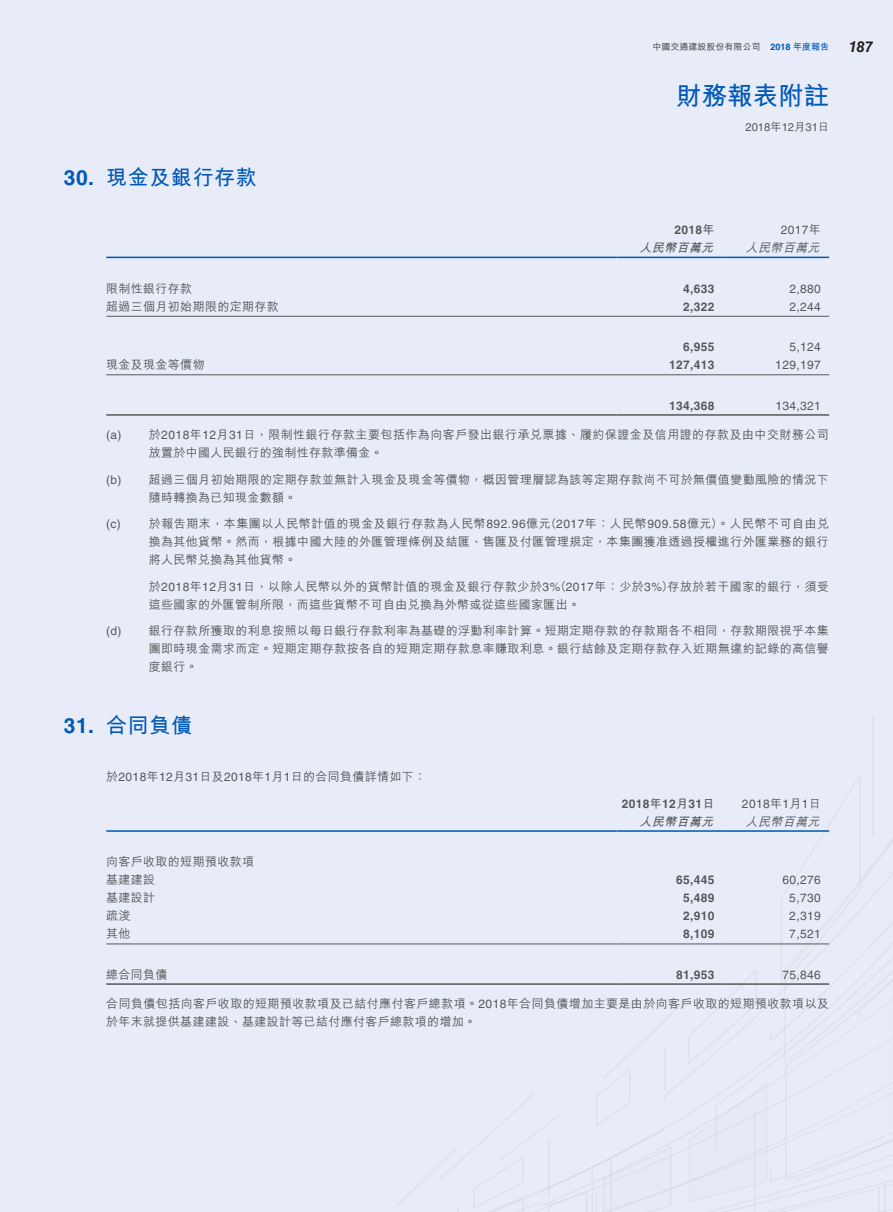
<style>
.page{position:relative;width:893px;height:1212px;background:#e8ecf8}
.page>*{position:absolute;margin:0;border:0;box-sizing:border-box;transform-origin:0 0}
.t1{font:700 25.5px "M Hei HK";color:#0058b8}
.t2{font:700 21px "M Hei HK";letter-spacing:.03em;color:#0058b8}
.t3{font:italic 700 15px "Helvetica LT Std";color:#231f20}
.t4{font:500 12px/18px "M Hei HK";letter-spacing:.03em;color:#57585a}
.t5{font:700 12px "Helvetica LT Std";letter-spacing:.03em;color:#57585a}
.t6{font:12px "Helvetica LT Std";letter-spacing:.03em;color:#57585a}
.t7{font:italic 700 12px "M Hei HK";color:#57585a}
.t8{font:italic 500 12px "M Hei HK";color:#57585a}
.t9{font:11.25px "Helvetica LT Std";color:#57585a}
.t10{font:700 9px "M Hei HK";color:#57585a}
.s1{font-family:"Helvetica LT Std";color:#0058b8}
.s2{color:#0058b8}
.s3{font-family:"Helvetica LT Std"}
.s4{font-family:"M Hei HK";font-weight:500}
.s5{font-family:"M Hei HK"}
.s6{font-family:"Helvetica LT Std";font-weight:400}
</style>
<div class="page">
<svg style="left:373px;top:716px;width:520px;height:496px"></svg>
<hr style="left:106px;top:257px;width:511px;height:1px;background:#0058b8">
<hr style="left:617px;top:257px;width:106px;height:1px;background:#0058b8">
<hr style="left:723px;top:257px;width:106px;height:1px;background:#0058b8">
<hr style="left:106px;top:316px;width:511px;height:1px;background:#57585a">
<hr style="left:617px;top:316px;width:106px;height:1px;background:#57585a">
<hr style="left:723px;top:316px;width:106px;height:1px;background:#57585a">
<hr style="left:106px;top:374px;width:511px;height:1px;background:#57585a">
<hr style="left:617px;top:374px;width:106px;height:1px;background:#57585a">
<hr style="left:723px;top:374px;width:106px;height:1px;background:#57585a">
<hr style="left:106px;top:414px;width:511px;height:2px;background:#57585a">
<hr style="left:617px;top:414px;width:106px;height:2px;background:#57585a">
<hr style="left:723px;top:414px;width:106px;height:2px;background:#57585a">
<hr style="left:106px;top:830px;width:511px;height:2px;background:#0058b8">
<hr style="left:617px;top:830px;width:106px;height:2px;background:#0058b8">
<hr style="left:723px;top:830px;width:106px;height:2px;background:#0058b8">
<hr style="left:106px;top:943px;width:511px;height:1px;background:#57585a">
<hr style="left:617px;top:943px;width:106px;height:1px;background:#57585a">
<hr style="left:723px;top:943px;width:106px;height:1px;background:#57585a">
<hr style="left:106px;top:983px;width:511px;height:2px;background:#57585a">
<hr style="left:617px;top:983px;width:106px;height:2px;background:#57585a">
<hr style="left:723px;top:983px;width:106px;height:2px;background:#57585a">
<p class="t10" style="left:652px;top:40px;width:178px">中國交通建設股份有限公司 <span class="s1">2018</span> <span class="s2">年度報告</span></p>
<p class="t3" style="left:849px;top:37px;width:26px">187</p>
<h1 class="t1" style="left:676px;top:77px;width:154px">財務報表附註</h1>
<h2 class="t2" style="left:64px;top:162px;width:195px"><span class="s3">30.</span> 現金及銀行存款</h2>
<p class="t9" style="left:745px;top:121px;width:85px">2018<span class="s4">年</span>12<span class="s4">月</span>31<span class="s4">日</span></p>
<p class="t5" style="left:674px;top:223px;width:42px">2018<span class="s5">年</span></p>
<p class="t6" style="left:781px;top:223px;width:42px">2017<span class="s4">年</span></p>
<p class="t7" style="left:639px;top:239px;width:79px">人民幣百萬元</p>
<p class="t8" style="left:746px;top:239px;width:79px">人民幣百萬元</p>
<p class="t4" style="left:106px;top:278px;width:88px">限制性銀行存款</p>
<p class="t5" style="left:683px;top:281px;width:33px">4,633</p>
<p class="t6" style="left:789px;top:281px;width:33px">2,880</p>
<p class="t4" style="left:106px;top:296px;width:174px">超過三個月初始期限的定期存款</p>
<p class="t5" style="left:683px;top:299px;width:33px">2,322</p>
<p class="t6" style="left:789px;top:299px;width:33px">2,244</p>
<p class="t5" style="left:683px;top:340px;width:33px">6,955</p>
<p class="t6" style="left:789px;top:340px;width:33px">5,124</p>
<p class="t4" style="left:106px;top:355px;width:100px">現金及現金等價物</p>
<p class="t5" style="left:669px;top:358px;width:47px">127,413</p>
<p class="t6" style="left:775px;top:358px;width:47px">129,197</p>
<p class="t5" style="left:669px;top:398px;width:47px">134,368</p>
<p class="t6" style="left:775px;top:398px;width:47px">134,321</p>
<p class="t4" style="left:149px;top:425px;width:682px;text-indent:-43px"><span class="s6">(a)</span> 於<span class="s6">2018</span>年<span class="s6">12</span>月<span class="s6">31</span>日，限制性銀行存款主要包括作為向客戶發出銀行承兌票據、履約保證金及信用證的存款及由中交財務公司放置於中國人民銀行的強制性存款準備金。</p>
<p class="t4" style="left:149px;top:469px;width:682px;text-indent:-43px"><span class="s6">(b)</span> 超過三個月初始期限的定期存款並無計入現金及現金等價物，概因管理層認為該等定期存款尚不可於無價值變動風險的情況下隨時轉換為已知現金數額。</p>
<p class="t4" style="left:149px;top:514px;width:682px;text-align:justify;text-indent:-43px"><span class="s6">(c)</span> 於報告期末，本集團以人民幣計值的現金及銀行存款為人民幣<span class="s6">892.96</span>億元（<span class="s6">2017</span>年：人民幣<span class="s6">909.58</span>億元）。人民幣不可自由兌換為其他貨幣。然而，根據中國大陸的外匯管理條例及結匯、售匯及付匯管理規定，本集團獲准透過授權進行外匯業務的銀行將人民幣兌換為其他貨幣。</p>
<p class="t4" style="left:149px;top:576px;width:682px">於<span class="s6">2018</span>年<span class="s6">12</span>月<span class="s6">31</span>日，以除人民幣以外的貨幣計值的現金及銀行存款少於<span class="s6">3%</span>（<span class="s6">2017</span>年：少於<span class="s6">3%</span>）存放於若干國家的銀行，須受這些國家的外匯管制所限，而這些貨幣不可自由兌換為外幣或從這些國家匯出。</p>
<p class="t4" style="left:149px;top:621px;width:682px;text-align:justify;text-indent:-43px"><span class="s6">(d)</span> 銀行存款所獲取的利息按照以每日銀行存款利率為基礎的浮動利率計算。短期定期存款的存款期各不相同，存款期限視乎本集團即時現金需求而定。短期定期存款按各自的短期定期存款息率賺取利息。銀行結餘及定期存款存入近期無違約記錄的高信譽度銀行。</p>
<h2 class="t2" style="left:64px;top:710px;width:130px"><span class="s3">31.</span> 合同負債</h2>
<p class="t4" style="left:106px;top:767px;width:321px">於<span class="s6">2018</span>年<span class="s6">12</span>月<span class="s6">31</span>日及<span class="s6">2018</span>年<span class="s6">1</span>月<span class="s6">1</span>日的合同負債詳情如下：</p>
<p class="t4" style="left:106px;top:852px;width:149px">向客戶收取的短期預收款項基建建設</p>
<p class="t5" style="left:622px;top:796px;width:94px">2018<span class="s5">年</span>12<span class="s5">月</span>31<span class="s5">日</span></p>
<p class="t6" style="left:742px;top:796px;width:80px">2018<span class="s4">年</span>1<span class="s4">月</span>1<span class="s4">日</span></p>
<p class="t7" style="left:639px;top:813px;width:79px">人民幣百萬元</p>
<p class="t8" style="left:746px;top:813px;width:79px">人民幣百萬元</p>
<p class="t5" style="left:676px;top:873px;width:40px">65,445</p>
<p class="t6" style="left:782px;top:873px;width:40px">60,276</p>
<p class="t4" style="left:106px;top:888px;width:51px">基建設計</p>
<p class="t5" style="left:683px;top:891px;width:33px">5,489</p>
<p class="t6" style="left:789px;top:891px;width:33px">5,730</p>
<p class="t4" style="left:106px;top:906px;width:26px">疏浚</p>
<p class="t5" style="left:683px;top:909px;width:33px">2,910</p>
<p class="t6" style="left:789px;top:909px;width:33px">2,319</p>
<p class="t4" style="left:106px;top:924px;width:26px">其他</p>
<p class="t5" style="left:683px;top:927px;width:33px">8,109</p>
<p class="t6" style="left:789px;top:927px;width:33px">7,521</p>
<p class="t4" style="left:106px;top:964px;width:63px">總合同負債</p>
<p class="t5" style="left:676px;top:967px;width:40px">81,953</p>
<p class="t6" style="left:782px;top:967px;width:40px">75,846</p>
<p class="t4" style="left:106px;top:994px;width:724px">合同負債包括向客戶收取的短期預收款項及已結付應付客戶總款項。<span class="s6">2018</span>年合同負債增加主要是由於向客戶收取的短期預收款項以及於年末就提供基建建設、基建設計等已結付應付客戶總款項的增加。</p>
</div>
